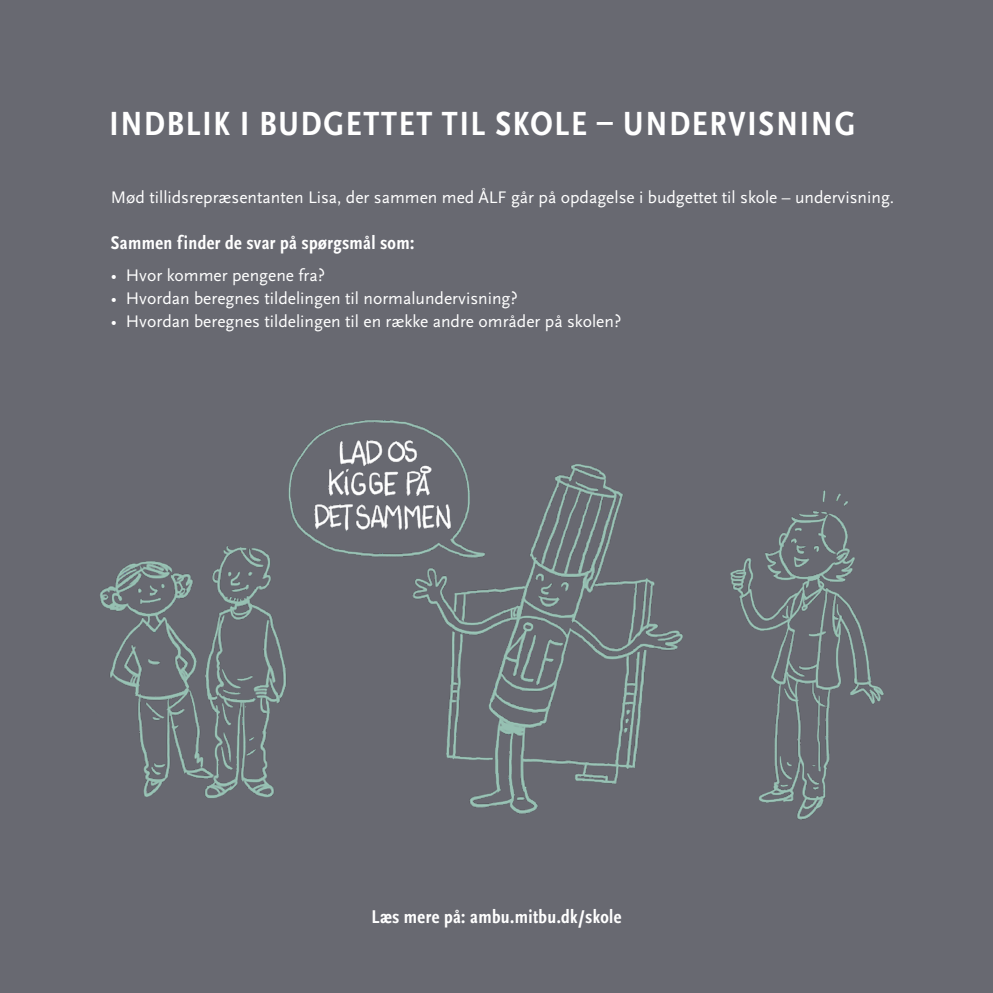
<style>
.page{position:relative;width:993px;height:993px;background:#fff}
.page>*{position:absolute;margin:0;border:0;box-sizing:border-box;transform-origin:0 0}
.t1{font:700 condensed 35px "Scala Sans OT";letter-spacing:.05em;color:#fff}
.t2{font:700 condensed 19.25px "Scala Sans OT";letter-spacing:.02em;color:#fff}
.t3{font:17.5px "Scala Sans OT";color:#fff}
</style>
<div class="page">
<div style="left:0;top:0;width:992px;height:992px;background:#686971"></div>
<img style="left:730px;top:490px;width:154px;height:330px">
<img style="left:100px;top:546px;width:185px;height:252px">
<img style="left:285px;top:420px;width:398px;height:394px">
<h1 class="t1" style="left:109px;top:104px;width:747px">INDBLIK I BUDGETTET TIL SKOLE – UNDERVISNING</h1>
<p class="t3" style="left:111px;top:188px;width:784px">Mød tillidsrepræsentanten Lisa, der sammen med ÅLF går på opdagelse i budgettet til skole – undervisning.</p>
<p class="t2" style="left:111px;top:232px;width:305px">Sammen finder de svar på spørgsmål som:</p>
<p class="t3" style="left:111px;top:266px;width:215px">• Hvor kommer pengene fra?</p>
<p class="t3" style="left:111px;top:289px;width:408px">• Hvordan beregnes tildelingen til normalundervisning?</p>
<p class="t3" style="left:111px;top:312px;width:512px">• Hvordan beregnes tildelingen til en række andre områder på skolen?</p>
<p class="t2" style="left:371px;top:905px;width:251px">Læs mere på: ambu.mitbu.dk/skole</p>
</div>
